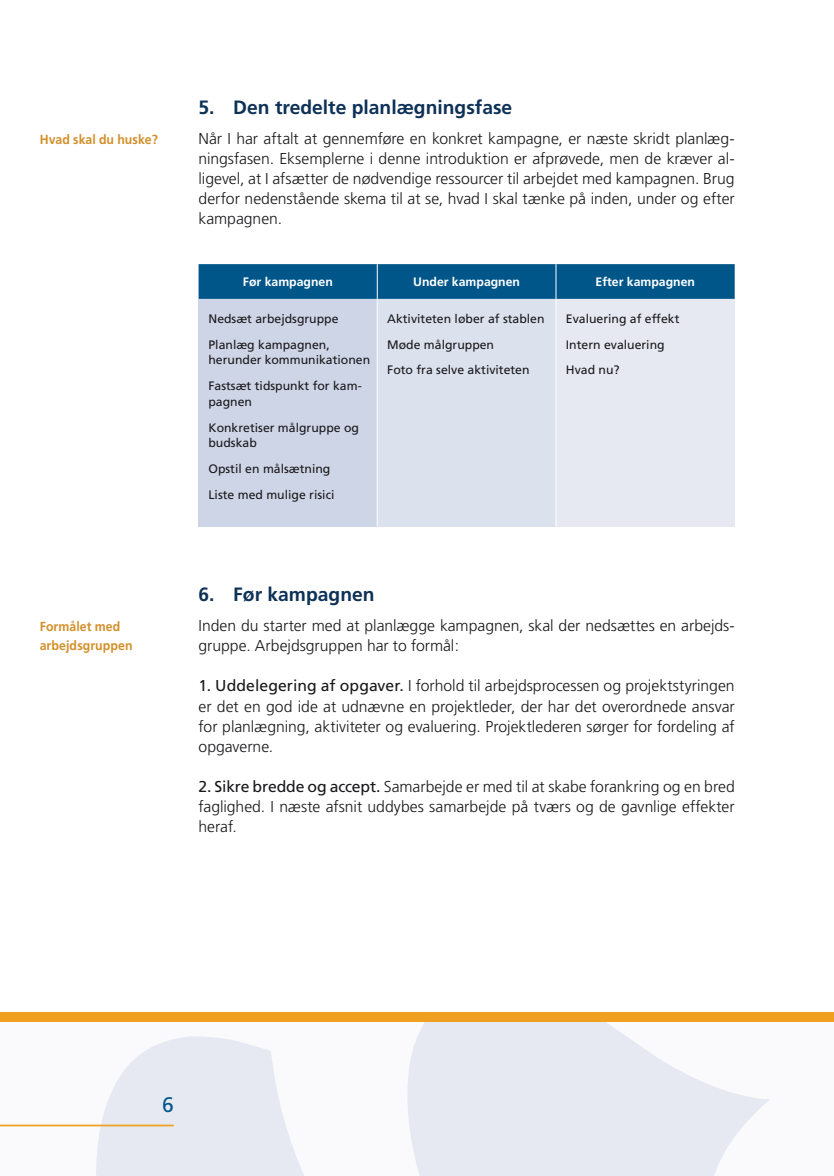
<style>
.page{position:relative;width:834px;height:1176px;background:#fff}
.page>*{position:absolute;margin:0;border:0;box-sizing:border-box;transform-origin:0 0}
.t1{font:21px "Frutiger";color:#005689}
.t2{font:700 19.25px "Frutiger";color:#0e3157}
.t3{font:300 15.75px/20.1px "Frutiger";color:#1a181b;text-align:justify}
.t4{font:700 13.12px/19.2px "Frutiger";letter-spacing:.005em;color:#d38f29;scale:.94 1}
.t5{font:12.25px/25.7px "Frutiger";color:#1a181b}
.t6{font:700 12.25px "Frutiger";color:#fff}
.s1{font-weight:400}
</style>
<div class="page">
<svg style="left:0;top:1022px;width:770px;height:154px;fill:#e6e9f2"></svg>
<hr style="left:0;top:1124px;width:174px;height:2px;background:#efa020">
<div style="left:0;top:1012px;width:833px;height:10px;background:#efa020"></div>
<div style="left:198px;top:264px;width:536px;height:35px;background:#005689"></div>
<div style="left:198px;top:299px;width:179px;height:227px;background:#ced5e6"></div>
<div style="left:377px;top:299px;width:179px;height:227px;background:#dbe1ed"></div>
<div style="left:556px;top:299px;width:178px;height:227px;background:#e6e9f2"></div>
<hr style="left:377px;top:264px;width:1px;height:35px;background:#fff">
<hr style="left:555px;top:264px;width:1px;height:35px;background:#fff">
<hr style="left:377px;top:299px;width:1px;height:227px;background:#fff">
<hr style="left:555px;top:299px;width:1px;height:227px;background:#fff">
<p class="t4" style="left:40px;top:129px;width:127px">Hvad skal du huske?</p>
<p class="t4" style="left:40px;top:617px;width:100px">Formålet med arbejdsgruppen</p>
<p class="t2" style="left:198px;top:96px;width:315px">5. Den tredelte planlægningsfase</p>
<p class="t3" style="left:198px;top:128px;width:537px">Når I har aftalt at gennemføre en konkret kampagne, er næste skridt planlæg&shy;ningsfasen. Eksemplerne i denne introduktion er afprøvede, men de kræver al&shy;ligevel, at I afsætter de nødvendige ressourcer til arbejdet med kampagnen. Brug derfor nedenstående skema til at se, hvad I skal tænke på inden, under og efter kampagnen.</p>
<p class="t6" style="left:243px;top:275px;width:91px">Før kampagnen</p>
<p class="t6" style="left:413px;top:275px;width:108px">Under kampagnen</p>
<p class="t6" style="left:595px;top:275px;width:101px">Efter kampagnen</p>
<p class="t5" style="left:208px;top:306px;width:132px">Nedsæt arbejdsgruppe<br>Planlæg kampagnen,</p>
<p class="t5" style="left:208px;top:347px;width:163px">herunder kommunikationen<br>Fastsæt tidspunkt for kam-</p>
<p class="t5" style="left:208px;top:389px;width:152px">pagnen<br>Konkretiser målgruppe og</p>
<p class="t5" style="left:208px;top:430px;width:127px">budskab<br>Opstil en målsætning<br>Liste med mulige risici</p>
<p class="t5" style="left:387px;top:306px;width:159px">Aktiviteten løber af stablen<br>Møde målgruppen<br>Foto fra selve aktiviteten</p>
<p class="t5" style="left:566px;top:306px;width:115px">Evaluering af effekt<br>Intern evaluering<br>Hvad nu?</p>
<p class="t2" style="left:198px;top:583px;width:177px">6. Før kampagnen</p>
<p class="t3" style="left:198px;top:616px;width:537px">Inden du starter med at planlægge kampagnen, skal der nedsættes en arbejds&shy;gruppe. Arbejdsgruppen har to formål:</p>
<p class="t3" style="left:198px;top:676px;width:537px"><span class="s1">1. Uddelegering af opgaver.</span> I forhold til arbejdsprocessen og projektstyringen er det en god ide at udnævne en projektleder, der har det overordnede ansvar for planlægning, aktiviteter og evaluering. Projektlederen sørger for fordeling af opgaverne.</p>
<p class="t3" style="left:198px;top:777px;width:537px"><span class="s1">2. Sikre bredde og accept.</span> Samarbejde er med til at skabe forankring og en bred faglighed. I næste afsnit uddybes samarbejde på tværs og de gavnlige effekter heraf.</p>
<h1 class="t1" style="left:162px;top:1092px;width:13px">6</h1>
</div>
